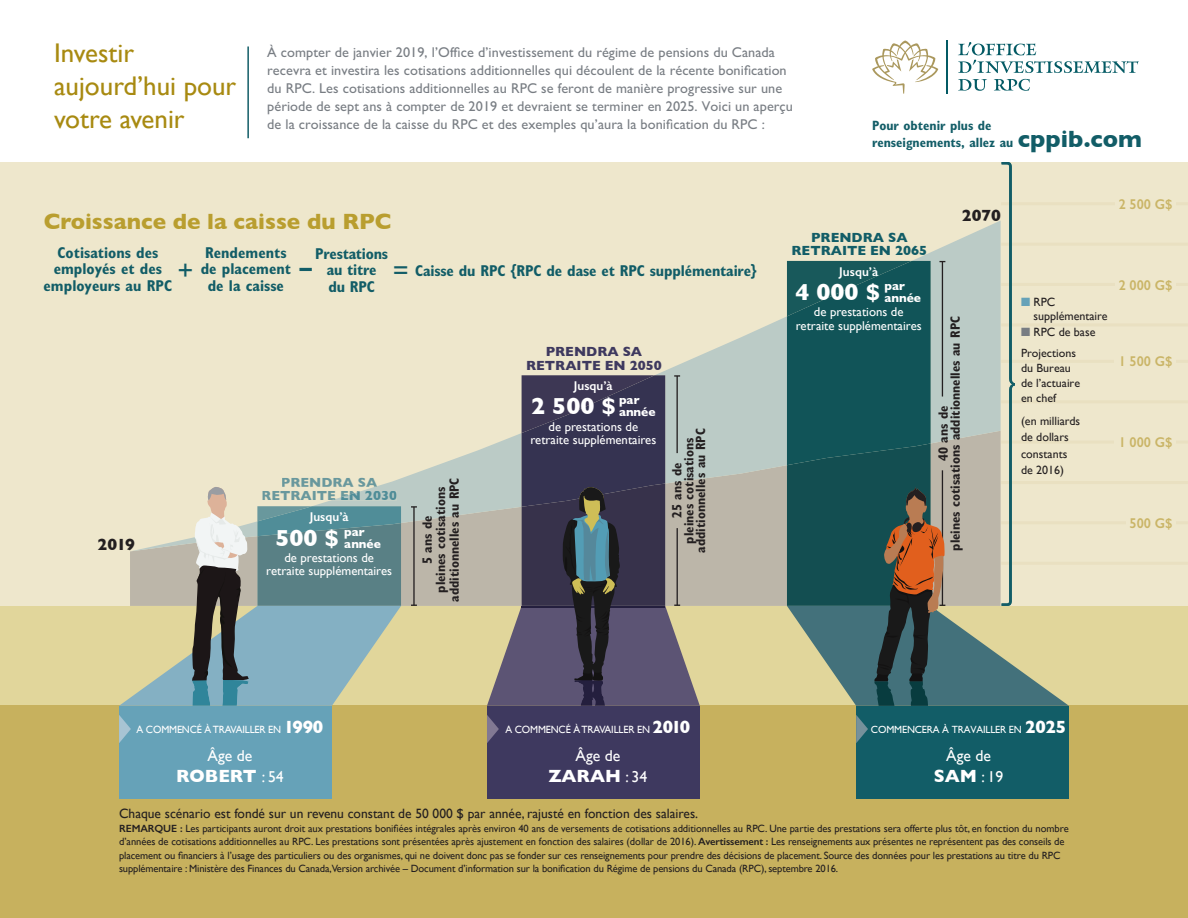
<style>
.page{position:relative;width:1188px;height:918px;background:#fff}
.page>*{position:absolute;margin:0;border:0;box-sizing:border-box;transform-origin:0 0}
.t1{font:27px/33px "Gill Sans";color:#a88a11}
.t2{font:700 condensed 24px "Gill Sans";color:#125d67}
.t3{font:700 23.7px "Gill Sans";color:#fff}
.t4{font:700 22.5px "Gill Sans";color:#b99e2f}
.t5{font:700 18px "Gill Sans";color:#fff}
.t6{font:700 16.5px "Gill Sans";color:#231f20}
.t7{font:700 condensed 15.75px/16.5px "Gill Sans";color:#125d67;text-align:center}
.t8{font:15.75px "Gill Sans";color:#fff}
.t9{font:14.25px/18px "M Gill Sans";letter-spacing:.005em;color:#787d83}
.t10{font:600 14.25px "Gill Sans";color:#cab567;scale:.95 1}
.t11{font:700 condensed 13.5px/11.9px "Gill Sans";color:#231f20;text-align:center}
.t12{font:13.5px "Gill Sans";color:#231f20}
.t13{font:700 condensed 13.5px/16.5px "Gill Sans";color:#125d67}
.t14{font:700 13.5px/13.5px "Gill Sans";color:#69989d;text-align:center}
.t15{font:700 13.5px/13.5px "Gill Sans";color:#3e395f;text-align:center}
.t16{font:700 13.5px/13.5px "Gill Sans";color:#125d67;text-align:center}
.t17{font:12.75px/13.5px "Gill Sans";color:#fff;text-align:center}
.t18{font:600 12.75px "Gill Sans";color:#fff}
.t19{font:12px/16.5px "Gill Sans";color:#231f20}
.t20{font:12px/15px "M Gill Sans";color:#231f20}
.t21{font:700 12px "Gill Sans";color:#fff}
.t22{font:10.5px/13.5px "Gill Sans";letter-spacing:-.01em;color:#231f20}
.t23{font:10.5px "Gill Sans";letter-spacing:-.015em;color:#fff}
.t24{font:10.5px "M Gill Sans";letter-spacing:-.015em;color:#fff}
.s1{font-stretch:normal;font-size:24px}
.s2{color:#66a2b8}
.s3{color:#787d83}
.s4{font-weight:700;font-size:18px}
.s5{font-weight:400;font-size:15.75px}
.s6{font-family:"Gill Sans";font-weight:700;font-size:18px}
.s7{font-weight:600}
</style>
<div class="page">
<div style="left:0;top:162px;width:1188px;height:755px;background:#eee7cc"></div>
<div style="left:0;top:606px;width:1188px;height:100px;background:#e1d69b"></div>
<div style="left:0;top:706px;width:1188px;height:212px;background:#c7b15e"></div>
<hr style="left:1001px;top:202px;width:187px;height:3px;background:#e9e0c1">
<hr style="left:1001px;top:283px;width:187px;height:3px;background:#e9e0c1">
<hr style="left:1001px;top:360px;width:187px;height:3px;background:#e9e0c1">
<hr style="left:1001px;top:441px;width:187px;height:3px;background:#e9e0c1">
<hr style="left:1001px;top:521px;width:187px;height:3px;background:#e9e0c1">
<hr style="left:1001px;top:243px;width:187px;height:3px;background:#e9e0c1">
<hr style="left:1001px;top:323px;width:187px;height:3px;background:#e9e0c1">
<hr style="left:1001px;top:400px;width:187px;height:3px;background:#e9e0c1">
<hr style="left:1001px;top:481px;width:187px;height:3px;background:#e9e0c1">
<hr style="left:1001px;top:562px;width:187px;height:3px;background:#e9e0c1">
<div style="left:1126px;top:512px;width:50px;height:23px;background:#eee7cc"></div>
<div style="left:1115px;top:430px;width:61px;height:23px;background:#eee7cc"></div>
<div style="left:1115px;top:350px;width:61px;height:23px;background:#eee7cc"></div>
<div style="left:1115px;top:273px;width:61px;height:23px;background:#eee7cc"></div>
<div style="left:1115px;top:192px;width:61px;height:23px;background:#eee7cc"></div>
<div style="left:856px;top:706px;width:213px;height:92px;background:#125d67"></div>
<div style="left:487px;top:706px;width:213px;height:92px;background:#3e395f"></div>
<div style="left:119px;top:706px;width:213px;height:92px;background:#66a2b8"></div>
<svg style="left:119px;top:715px;width:12px;height:28px"></svg>
<svg style="left:487px;top:715px;width:12px;height:28px"></svg>
<svg style="left:856px;top:715px;width:12px;height:28px"></svg>
<svg style="left:119px;top:162px;width:950px;height:544px"></svg>
<hr style="left:247px;top:46px;width:2px;height:92px;background:#125d67">
<svg style="left:872px;top:41px;width:66px;height:53px"></svg>
<hr style="left:947px;top:40px;width:1px;height:54px;background:#035a64">
<svg style="left:958px;top:42px;width:181px;height:31px"></svg>
<svg style="left:958px;top:79px;width:29px;height:12px"></svg>
<svg style="left:994px;top:79px;width:36px;height:12px"></svg>
<h1 class="t1" style="left:54px;top:36px;width:184px">Investir aujourd’hui pour votre avenir</h1>
<p class="t9" style="left:267px;top:44px;width:527px">À compter de janvier 2019, l’Office d’investissement du régime de pensions du Canada recevra et investira les cotisations additionnelles qui découlent de la récente bonification du RPC. Les cotisations additionnelles au RPC se feront de manière progressive sur une période de sept ans à compter de 2019 et devraient se terminer en 2025. Voici un aperçu de la croissance de la caisse du RPC et des exemples qu’aura la bonification du RPC :</p>
<h3 class="t4" style="left:44px;top:203px;width:349px">Croissance de la caisse du RPC</h3>
<p class="t13" style="left:872px;top:118px;width:271px">Pour obtenir plus de<br>renseignements, allez au <span class="s1">cppib.com</span></p>
<h3 class="t6" style="left:962px;top:202px;width:41px">2070</h3>
<h3 class="t10" style="left:1119px;top:195px;width:58px">2 500 G$</h3>
<h3 class="t7" style="left:44px;top:244px;width:130px">Cotisations des employés et des employeurs au RPC</h3>
<h3 class="t7" style="left:201px;top:244px;width:92px">Rendements de placement de la caisse</h3>
<h3 class="t7" style="left:315px;top:246px;width:74px">Prestations au titre<br>du RPC</h3>
<h2 class="t2" style="left:177px;top:257px;width:18px">+</h2>
<h2 class="t2" style="left:300px;top:254px;width:13px">–</h2>
<h2 class="t2" style="left:393px;top:257px;width:18px">=</h2>
<h3 class="t7" style="left:415px;top:263px;width:344px">Caisse du RPC {RPC de dase et RPC supplémentaire}</h3>
<h3 class="t6" style="left:98px;top:531px;width:39px">2019</h3>
<p class="t14" style="left:261px;top:475px;width:137px">PRENDRA SA<br>RETRAITE EN 2030</p>
<p class="t18" style="left:310px;top:509px;width:40px">Jusqu’à</p>
<h3 class="t3" style="left:275px;top:519px;width:91px">500 $ <sup>par</sup></h3>
<p class="t21" style="left:344px;top:534px;width:38px">année</p>
<p class="t17" style="left:266px;top:551px;width:127px">de prestations de retraite supplémentaires</p>
<p class="t11" style="left:421px;top:602px;width:126px;line-height:13.5px;rotate:-90deg">5 ans de<br>pleines cotisations additionnelles au RPC</p>
<p class="t15" style="left:526px;top:344px;width:137px">PRENDRA SA<br>RETRAITE EN 2050</p>
<p class="t18" style="left:574px;top:378px;width:40px">Jusqu’à</p>
<h3 class="t3" style="left:531px;top:388px;width:110px">2 500 $ <sup>par</sup></h3>
<p class="t21" style="left:619px;top:403px;width:38px">année</p>
<p class="t17" style="left:530px;top:419px;width:127px">de prestations de retraite supplémentaires</p>
<p class="t11" style="left:671px;top:553px;width:126px;rotate:-90deg">25 ans de<br>pleines cotisations additionnelles au RPC</p>
<p class="t16" style="left:792px;top:230px;width:137px">PRENDRA SA<br>RETRAITE EN 2065</p>
<p class="t18" style="left:839px;top:264px;width:40px">Jusqu’à</p>
<h3 class="t3" style="left:795px;top:273px;width:111px">4 000 $ <sup>par</sup></h3>
<p class="t21" style="left:884px;top:288px;width:38px">année</p>
<p class="t17" style="left:796px;top:305px;width:127px">de prestations de retraite supplémentaires</p>
<p class="t11" style="left:938px;top:551px;width:236px;rotate:-90deg">40 ans de<br>pleines cotisations additionnelles au RPC</p>
<p class="t19" style="left:1034px;top:296px;width:76px;line-height:13.5px;text-indent:-12px"><span class="s2">■</span> RPC supplémentaire</p>
<p class="t19" style="left:1021px;top:324px;width:76px"><span class="s3">■</span> RPC de base</p>
<p class="t20" style="left:1021px;top:346px;width:61px">Projections du Bureau de l’actuaire en chef</p>
<p class="t19" style="left:1021px;top:413px;width:61px">(en milliards de dollars constants de 2016)</p>
<h3 class="t10" style="left:1119px;top:276px;width:58px">2 000 G$</h3>
<h3 class="t10" style="left:1119px;top:353px;width:58px">1 500 G$</h3>
<h3 class="t10" style="left:1119px;top:433px;width:58px">1 000 G$</h3>
<h3 class="t10" style="left:1130px;top:515px;width:47px">500 G$</h3>
<p class="t23" style="left:137px;top:723px;width:188px">A COMMENCÉ À TRAVAILLER EN <span class="s4">1990</span></p>
<h3 class="t8" style="left:208px;top:746px;width:46px">Âge de</h3>
<h3 class="t5" style="left:176px;top:762px;width:109px">ROBERT <span class="s5">: 54</span></h3>
<p class="t23" style="left:505px;top:723px;width:186px">A COMMENCÉ À TRAVAILLER EN <span class="s4">2010</span></p>
<h3 class="t8" style="left:576px;top:746px;width:46px">Âge de</h3>
<h3 class="t5" style="left:548px;top:762px;width:100px">ZARAH <span class="s5">: 34</span></h3>
<p class="t24" style="left:871px;top:723px;width:197px">COMMENCERA À TRAVAILLER EN <span class="s6">2025</span></p>
<h3 class="t8" style="left:946px;top:746px;width:46px">Âge de</h3>
<h3 class="t5" style="left:934px;top:762px;width:71px">SAM <span class="s5">: 19</span></h3>
<p class="t12" style="left:119px;top:806px;width:581px">Chaque scénario est fondé sur un revenu constant de 50 000 $ par année, rajusté en fonction des salaires.</p>
<p class="t22" style="left:119px;top:821px;width:951px"><span class="s7">REMARQUE :</span> Les participants auront droit aux prestations bonifiées intégrales après environ 40 ans de versements de cotisations additionnelles au RPC. Une partie des prestations sera offerte plus tôt, en fonction du nombre d’années de cotisations additionnelles au RPC. Les prestations sont présentées après ajustement en fonction des salaires (dollar de 2016). <span class="s7">Avertissement :</span> Les renseignements aux présentes ne représentent pas des conseils de placement ou financiers à l’usage des particuliers ou des organismes, qui ne doivent donc pas se fonder sur ces renseignements pour prendre des décisions de placement. Source des données pour les prestations au titre du RPC supplémentaire : Ministère des Finances du Canada,Version archivée – Document d’information sur la bonification du Régime de pensions du Canada (RPC), septembre 2016.</p>
</div>
